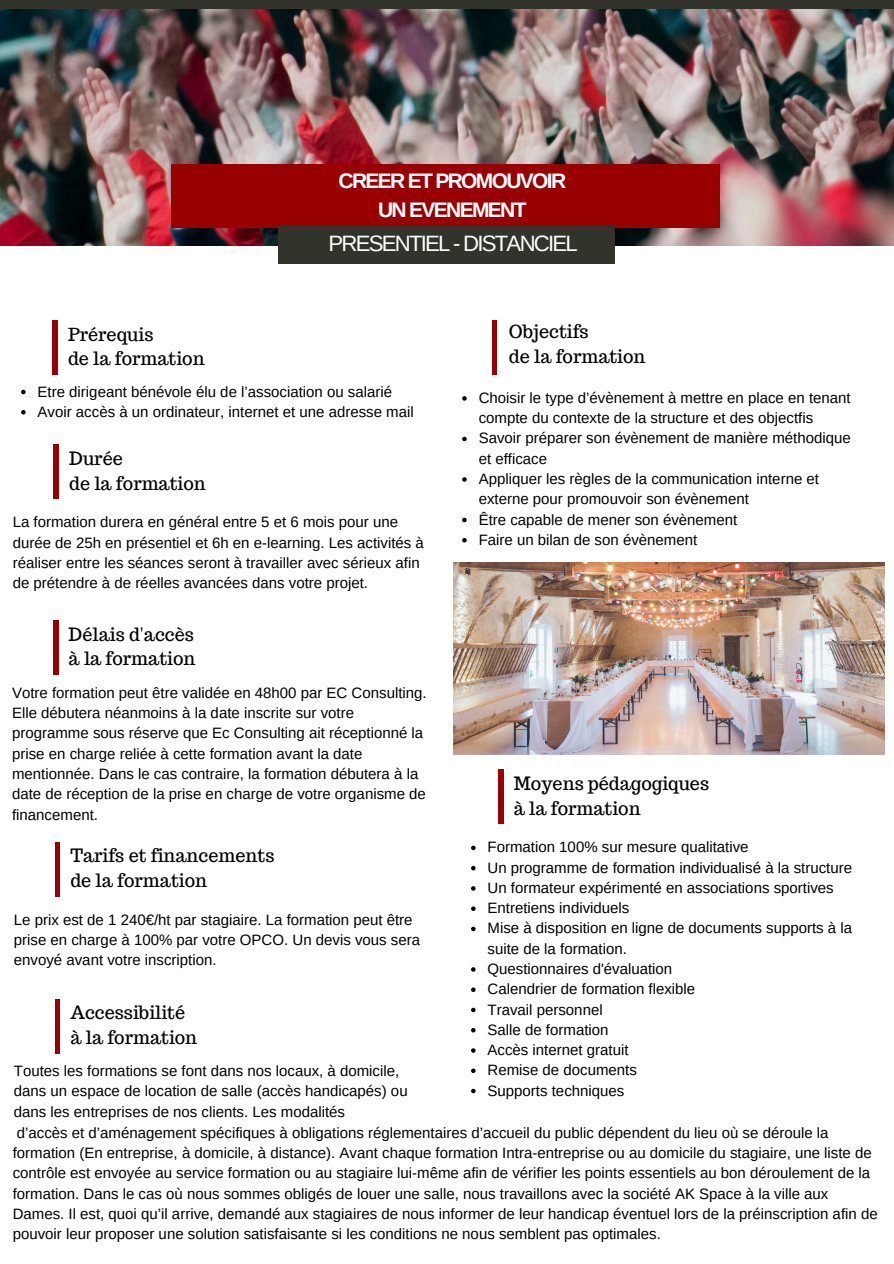
<style>
.page{position:relative;width:894px;height:1264px;background:#fff}
.page>*{position:absolute;margin:0;border:0;box-sizing:border-box;transform-origin:0 0}
.t1{font:22.2px "Arimo";letter-spacing:-.08em;color:#fff}
.t2{font:700 21px/29.2px "Arimo";letter-spacing:-.08em;color:#fff;text-align:center}
.t3{font:18px/24.8px "Trocchi";color:#000}
.t4{font:15px/20.2px "Arimo";color:#000}
</style>
<div class="page">
<div style="left:0;top:0;width:893px;height:10px;background:#32332a"></div>
<img style="left:0;top:10px;width:893px;height:235px">
<div style="left:170px;top:164px;width:549px;height:63px;background:#990001"></div>
<hr style="left:53px;top:320px;width:4px;height:54px;background:#990001">
<div style="left:278px;top:227px;width:337px;height:36px;background:#32332a"></div>
<hr style="left:492px;top:320px;width:4px;height:54px;background:#990001">
<div style="left:54px;top:444px;width:5px;height:55px;background:#990001"></div>
<div style="left:53px;top:620px;width:5px;height:54px;background:#990001"></div>
<div style="left:55px;top:842px;width:5px;height:54px;background:#990001"></div>
<div style="left:55px;top:999px;width:5px;height:54px;background:#990001"></div>
<div style="left:498px;top:769px;width:5px;height:54px;background:#990001"></div>
<img style="left:453px;top:562px;width:431px;height:192px">
<svg style="left:471px;top:845px;width:4px;height:5px"></svg>
<svg style="left:471px;top:866px;width:4px;height:4px"></svg>
<svg style="left:471px;top:886px;width:4px;height:4px"></svg>
<svg style="left:471px;top:906px;width:4px;height:5px"></svg>
<svg style="left:471px;top:926px;width:4px;height:5px"></svg>
<svg style="left:471px;top:967px;width:4px;height:4px"></svg>
<svg style="left:471px;top:987px;width:4px;height:5px"></svg>
<svg style="left:471px;top:1007px;width:4px;height:5px"></svg>
<svg style="left:471px;top:1028px;width:4px;height:4px"></svg>
<svg style="left:471px;top:1048px;width:4px;height:4px"></svg>
<svg style="left:471px;top:1068px;width:4px;height:5px"></svg>
<svg style="left:471px;top:1088px;width:4px;height:5px"></svg>
<svg style="left:462px;top:396px;width:4px;height:4px"></svg>
<svg style="left:462px;top:436px;width:4px;height:5px"></svg>
<svg style="left:462px;top:477px;width:4px;height:4px"></svg>
<svg style="left:462px;top:517px;width:4px;height:5px"></svg>
<svg style="left:462px;top:538px;width:4px;height:4px"></svg>
<svg style="left:21px;top:390px;width:5px;height:4px"></svg>
<svg style="left:21px;top:410px;width:5px;height:4px"></svg>
<p class="t2" style="left:338px;top:166px;width:229px">CREER ET PROMOUVOIR<br>UN EVENEMENT</p>
<p class="t1" style="left:328px;top:231px;width:251px">PRESENTIEL - DISTANCIEL</p>
<h1 class="t3" style="left:68px;top:321px;width:138px">Prérequis<br>de la formation</h1>
<p class="t3" style="left:509px;top:319px;width:138px">Objectifs<br>de la formation</p>
<h4 class="t4" style="left:38px;top:381px;width:356px">Etre dirigeant bénévole élu de l’association ou salarié</h4>
<p class="t4" style="left:38px;top:401px;width:377px">Avoir accès à un ordinateur, internet et une adresse mail</p>
<h2 class="t3" style="left:69px;top:446px;width:138px">Durée<br>de la formation</h2>
<p class="t4" style="left:13px;top:512px;width:412px">La formation durera en général entre 5 et 6 mois pour une durée de 25h en présentiel et 6h en e-learning. Les activités à réaliser entre les séances seront à travailler avec sérieux afin de prétendre à de réelles avancées dans votre projet.</p>
<p class="t3" style="left:69px;top:621px;width:128px">Délais d'accès à la formation</p>
<p class="t4" style="left:478px;top:387px;width:373px">Choisir le type d’évènement à mettre en place en tenant compte du contexte de la structure et des objectfis</p>
<p class="t4" style="left:478px;top:428px;width:373px">Savoir préparer son évènement de manière méthodique et efficace</p>
<p class="t4" style="left:478px;top:468px;width:342px">Appliquer les règles de la communication interne et externe pour promouvoir son évènement</p>
<p class="t4" style="left:478px;top:509px;width:260px">Être capable de mener son évènement</p>
<p class="t4" style="left:478px;top:529px;width:220px">Faire un bilan de son évènement</p>
<p class="t4" style="left:12px;top:682px;width:416px">Votre formation peut être validée en 48h00 par EC Consulting.<br>Elle débutera néanmoins à la date inscrite sur votre programme sous réserve que Ec Consulting ait réceptionné la prise en charge reliée à cette formation avant la date mentionnée. Dans le cas contraire, la formation débutera à la date de réception de la prise en charge de votre organisme de financement.</p>
<p class="t3" style="left:513px;top:771px;width:197px">Moyens pédagogiques à la formation</p>
<h4 class="t4" style="left:487px;top:837px;width:262px">Formation 100% sur mesure qualitative</h4>
<p class="t4" style="left:487px;top:857px;width:366px">Un programme de formation individualisé à la structure</p>
<h4 class="t4" style="left:487px;top:877px;width:347px">Un formateur expérimenté en associations sportives</h4>
<p class="t4" style="left:487px;top:897px;width:143px">Entretiens individuels</p>
<p class="t4" style="left:487px;top:918px;width:366px">Mise à disposition en ligne de documents supports à la suite de la formation.</p>
<p class="t4" style="left:487px;top:958px;width:186px">Questionnaires d'évaluation</p>
<p class="t4" style="left:487px;top:978px;width:209px">Calendrier de formation flexible</p>
<p class="t4" style="left:487px;top:999px;width:117px">Travail personnel</p>
<p class="t4" style="left:487px;top:1019px;width:122px">Salle de formation</p>
<p class="t4" style="left:487px;top:1039px;width:142px">Accès internet gratuit</p>
<h4 class="t4" style="left:487px;top:1059px;width:151px">Remise de documents</h4>
<p class="t4" style="left:487px;top:1080px;width:138px">Supports techniques</p>
<h3 class="t3" style="left:70px;top:843px;width:205px">Tarifs et financements de la formation</h3>
<h4 class="t4" style="left:14px;top:909px;width:407px">Le prix est de 1 240€/ht par stagiaire. La formation peut être prise en charge à 100% par votre OPCO. Un devis vous sera envoyé avant votre inscription.</h4>
<h4 class="t3" style="left:70px;top:1000px;width:128px">Accessibilité à la formation</h4>
<p class="t4" style="left:14px;top:1060px;width:395px">Toutes les formations se font dans nos locaux, à domicile, dans un espace de location de salle (accès handicapés) ou dans les entreprises de nos clients. Les modalités</p>
<p class="t4" style="left:13px;top:1122px;width:866px">d’accès et d’aménagement spécifiques à obligations réglementaires d’accueil du public dépendent du lieu où se déroule la formation (En entreprise, à domicile, à distance). Avant chaque formation Intra-entreprise ou au domicile du stagiaire, une liste de contrôle est envoyée au service formation ou au stagiaire lui-même afin de vérifier les points essentiels au bon déroulement de la formation. Dans le cas où nous sommes obligés de louer une salle, nous travaillons avec la société AK Space à la ville aux Dames. Il est, quoi qu’il arrive, demandé aux stagiaires de nous informer de leur handicap éventuel lors de la préinscription afin de pouvoir leur proposer une solution satisfaisante si les conditions ne nous semblent pas optimales.</p>
</div>
